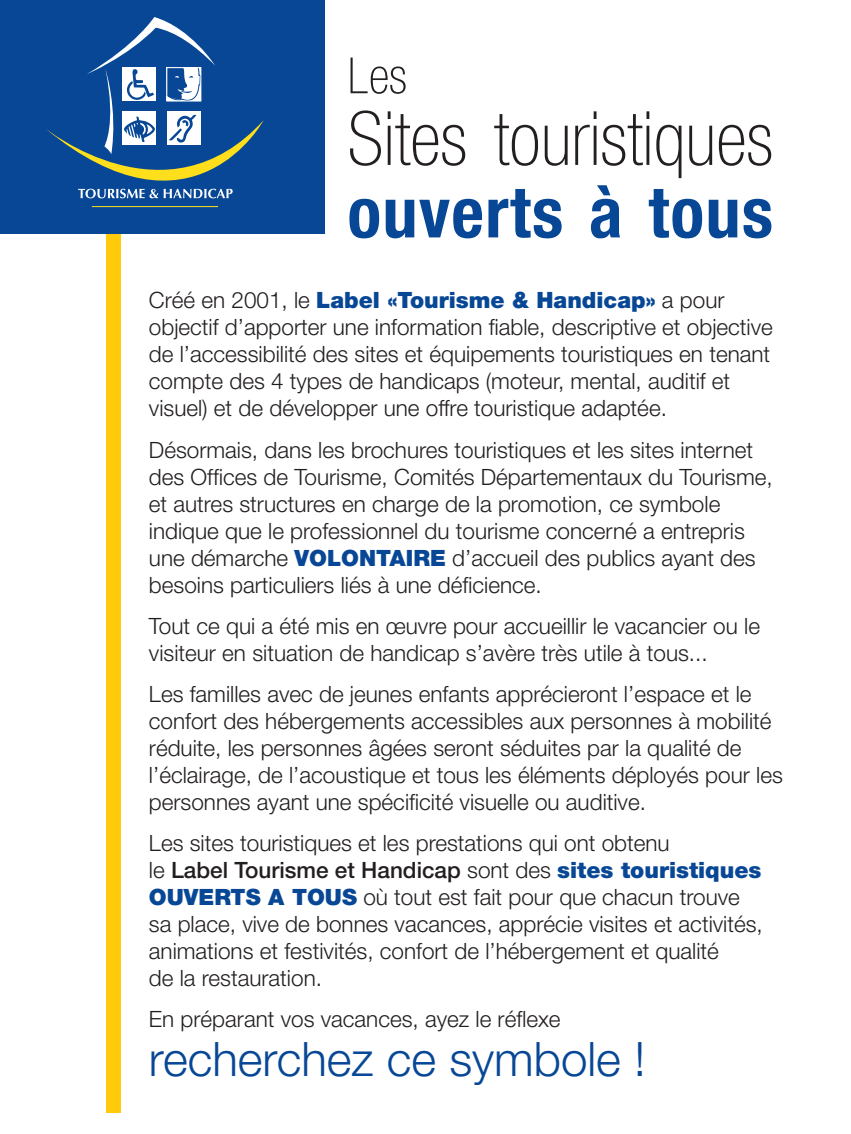
<style>
.page{position:relative;width:851px;height:1134px;background:#fff}
.page>*{position:absolute;margin:0;border:0;box-sizing:border-box;transform-origin:0 0}
.Texte_INTRO{font:100 condensed 75px "Helvetica Neue";color:#231f20}
.Texte_INTRO-2{font:700 condensed 70px "Helvetica Neue";letter-spacing:.02em;color:#074795}
.Texte_INTRO-3{font:100 condensed 50px "Helvetica Neue";color:#231f20}
.Texte_INTRO-4{font:300 47.5px "Helvetica Neue";color:#074795}
.Texte_INTRO-5{font:300 22.5px/27px "Helvetica Neue";color:#231f20}
.s1{font-weight:900;color:#074795}
.s2{font-weight:500}
</style>
<div class="page">
<div style="left:106px;top:227px;width:14px;height:886px;background:#feca0a"></div>
<div style="left:0;top:0;width:325px;height:234px;background:#074795"></div>
<svg style="left:47px;top:17px;width:217px;height:191px"></svg>
<div style="left:167px;top:67px;width:34px;height:34px;border:1px solid #fff"></div>
<p class="Texte_INTRO-3" style="left:347px;top:48px;width:61px">Les</p>
<p class="Texte_INTRO" style="left:347px;top:96px;width:427px">Sites touristiques</p>
<p class="Texte_INTRO-2" style="left:347px;top:170px;width:427px">ouverts à tous</p>
<p class="Texte_INTRO-5" style="left:149px;top:286px;width:625px">Créé en 2001, le <span class="s1">Label «Tourisme &amp; Handicap»</span> a pour objectif d’apporter une information fiable, descriptive et objective de l’accessibilité des sites et équipements touristiques en tenant compte des 4 types de handicaps (moteur, mental, auditif et visuel) et de développer une offre touristique adaptée.</p>
<p class="Texte_INTRO-5" style="left:149px;top:435px;width:625px">Désormais, dans les brochures touristiques et les sites internet des Offices de Tourisme, Comités Départementaux du Tourisme, et autres structures en charge de la promotion, ce symbole indique que le professionnel du tourisme concerné a entrepris une démarche <span class="s1">VOLONTAIRE</span> d’accueil des publics ayant des besoins particuliers liés à une déficience.</p>
<p class="Texte_INTRO-5" style="left:149px;top:612px;width:612px">Tout ce qui a été mis en œuvre pour accueillir le vacancier ou le visiteur en situation de handicap s’avère très utile à tous...</p>
<p class="Texte_INTRO-5" style="left:149px;top:680px;width:635px">Les familles avec de jeunes enfants apprécieront l’espace et le confort des hébergements accessibles aux personnes à mobilité réduite, les personnes âgées seront séduites par la qualité de l’éclairage, de l’acoustique et tous les éléments déployés pour les personnes ayant une spécificité visuelle ou auditive.</p>
<p class="Texte_INTRO-5" style="left:149px;top:829px;width:615px">Les sites touristiques et les prestations qui ont obtenu<br>le <span class="s2">Label Tourisme et Handicap</span> sont des <span class="s1">sites touristiques OUVERTS A TOUS</span> où tout est fait pour que chacun trouve sa place, vive de bonnes vacances, apprécie visites et activités, animations et festivités, confort de l’hébergement et qualité<br>de la restauration.</p>
<p class="Texte_INTRO-5" style="left:149px;top:1005px;width:413px">En préparant vos vacances, ayez le réflexe</p>
<p class="Texte_INTRO-4" style="left:149px;top:1030px;width:498px">recherchez ce symbole !</p>
</div>
